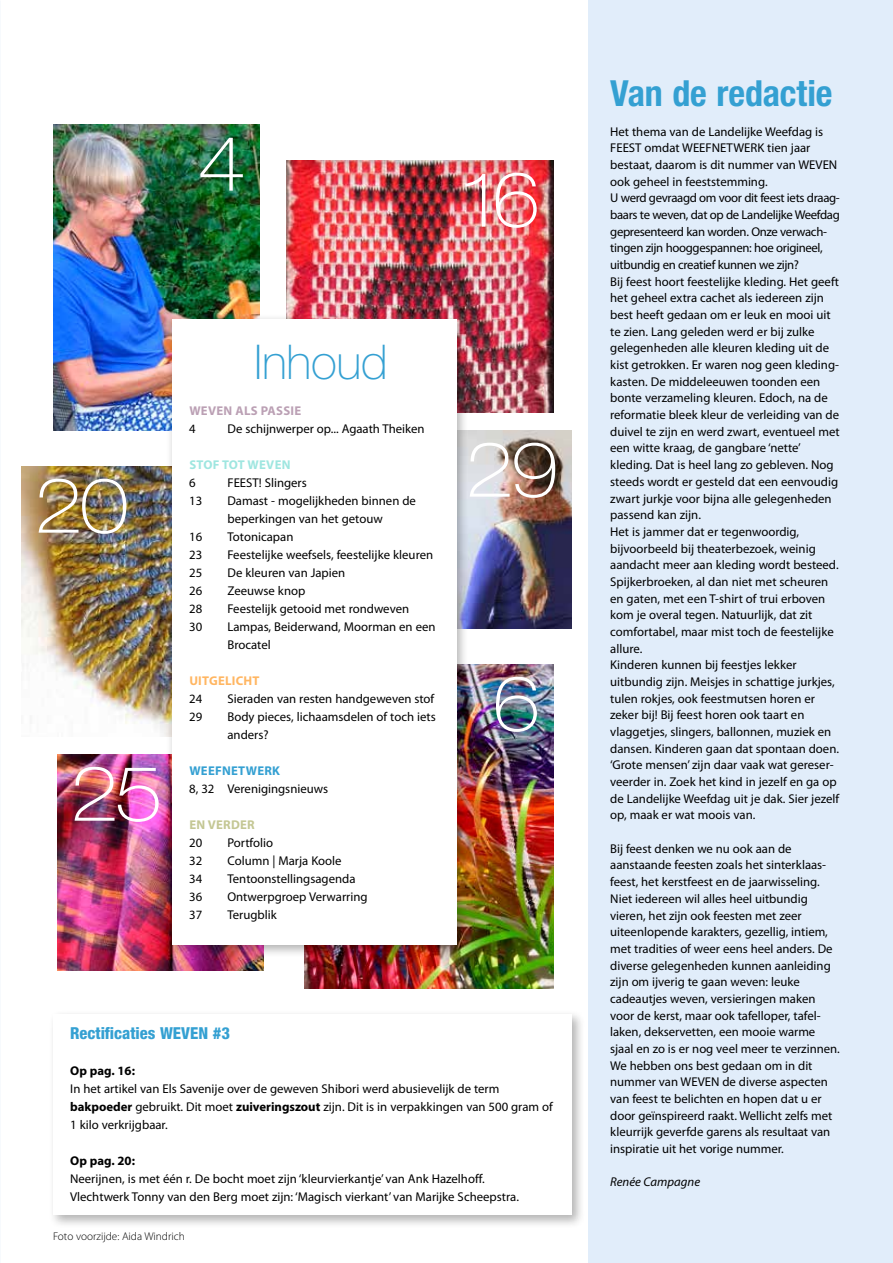
<style>
.page{position:relative;width:893px;height:1263px;background:#fff}
.page>*{position:absolute;margin:0;border:0;box-sizing:border-box;transform-origin:0 0}
.t1{font:100 expanded 75px "Helvetica Neue LT Std";letter-spacing:-.045em;color:#fff}
.t2{font:100 48px "Helvetica Neue LT Std";letter-spacing:-.005em;color:#34a0d2}
.t3{font:700 condensed 36px "Helvetica Neue LT Std";letter-spacing:-.005em;color:#34a0d2}
.t4{font:800 condensed 16.5px "Helvetica Neue LT Std";color:#34a0d2}
.t5{font:12.75px/16.6px "Myriad Pro";color:#000}
.t6{font:700 12.75px "Myriad Pro";color:#000}
.t7{font:700 12.75px "Myriad Pro";letter-spacing:.02em;color:#bba0b4}
.t8{font:italic 12.75px "Myriad Pro";color:#000}
.t9{font:700 12.75px "Myriad Pro";letter-spacing:.02em;color:#9fe6e0}
.t10{font:700 12.75px "Myriad Pro";letter-spacing:.02em;color:#34a0d2}
.t11{font:700 12.75px "Myriad Pro";letter-spacing:.02em;color:#ffb662}
.t12{font:700 12.75px "Myriad Pro";letter-spacing:.02em;color:#c4c794}
.t13{font:300 11.25px "Myriad Pro";color:#000}
.s1{font-weight:700}
</style>
<div class="page">
<img style="left:53px;top:124px;width:206px;height:306px">
<img style="left:21px;top:466px;width:144px;height:270px">
<img style="left:57px;top:754px;width:207px;height:216px">
<img style="left:286px;top:160px;width:268px;height:252px">
<img style="left:304px;top:664px;width:250px;height:324px">
<img style="left:468px;top:430px;width:104px;height:198px">
<div style="left:589px;top:0;width:304px;height:1263px;background:#e1edfa"></div>
<div style="left:165px;top:314px;width:303px;height:644px;background:#000;opacity:.3"></div>
<div style="left:172px;top:319px;width:285px;height:625px;background:#fff"></div>
<div style="left:48px;top:1009px;width:537px;height:220px;background:#000;opacity:.3"></div>
<div style="left:53px;top:1014px;width:519px;height:201px;background:#fff"></div>
<h1 class="t1" style="left:197px;top:119px;width:50px">4</h1>
<h1 class="t1" style="left:463px;top:155px;width:79px">16</h1>
<h1 class="t1" style="left:34px;top:461px;width:96px">20</h1>
<h1 class="t1" style="left:70px;top:749px;width:94px">25</h1>
<h2 class="t2" style="left:254px;top:334px;width:135px">Inhoud</h2>
<p class="t7" style="left:189px;top:403px;width:113px">WEVEN ALS PASSIE</p>
<p class="t5" style="left:189px;top:420px;width:8px">4</p>
<p class="t5" style="left:227px;top:420px;width:199px">De schijnwerper op... Agaath Theiken</p>
<p class="t9" style="left:189px;top:457px;width:103px">STOF TOT WEVEN</p>
<p class="t5" style="left:189px;top:474px;width:8px">6</p>
<p class="t5" style="left:227px;top:474px;width:81px">FEEST! Slingers</p>
<p class="t5" style="left:189px;top:492px;width:15px">13</p>
<p class="t5" style="left:227px;top:492px;width:190px;line-height:18px">Damast - mogelijkheden binnen de beperkingen van het getouw</p>
<p class="t5" style="left:189px;top:528px;width:15px">16</p>
<p class="t5" style="left:227px;top:528px;width:67px">Totonicapan</p>
<p class="t5" style="left:189px;top:546px;width:15px">23</p>
<p class="t5" style="left:227px;top:546px;width:207px">Feestelijke weefsels, feestelijke kleuren</p>
<p class="t5" style="left:189px;top:564px;width:15px">25</p>
<p class="t5" style="left:227px;top:564px;width:119px">De kleuren van Japien</p>
<p class="t5" style="left:189px;top:582px;width:15px">26</p>
<p class="t5" style="left:227px;top:582px;width:79px">Zeeuwse knop</p>
<p class="t5" style="left:189px;top:600px;width:15px">28</p>
<p class="t5" style="left:227px;top:600px;width:183px">Feestelijk getooid met rondweven</p>
<p class="t5" style="left:189px;top:618px;width:15px">30</p>
<p class="t5" style="left:227px;top:618px;width:210px;line-height:18px">Lampas, Beiderwand, Moorman en een<br>Brocatel</p>
<p class="t11" style="left:189px;top:673px;width:72px">UITGELICHT</p>
<p class="t5" style="left:189px;top:690px;width:15px">24</p>
<p class="t5" style="left:227px;top:690px;width:208px">Sieraden van resten handgeweven stof</p>
<p class="t5" style="left:189px;top:708px;width:15px">29</p>
<p class="t5" style="left:227px;top:708px;width:210px;line-height:18px">Body pieces, lichaamsdelen of toch iets anders?</p>
<p class="t10" style="left:189px;top:763px;width:92px">WEEFNETWERK</p>
<p class="t5" style="left:189px;top:780px;width:140px">8, 32 Verenigingsnieuws</p>
<p class="t12" style="left:189px;top:817px;width:67px">EN VERDER</p>
<p class="t5" style="left:189px;top:834px;width:15px">20</p>
<p class="t5" style="left:227px;top:834px;width:47px">Portfolio</p>
<p class="t5" style="left:189px;top:852px;width:15px">32</p>
<p class="t5" style="left:227px;top:852px;width:116px">Column | Marja Koole</p>
<p class="t5" style="left:189px;top:870px;width:15px">34</p>
<p class="t5" style="left:227px;top:870px;width:129px">Tentoonstellingsagenda</p>
<p class="t5" style="left:189px;top:888px;width:15px">36</p>
<p class="t5" style="left:227px;top:888px;width:142px">Ontwerpgroep Verwarring</p>
<p class="t5" style="left:189px;top:906px;width:15px">37</p>
<p class="t5" style="left:227px;top:906px;width:51px">Terugblik</p>
<h1 class="t1" style="left:465px;top:425px;width:95px">29</h1>
<h1 class="t1" style="left:492px;top:659px;width:50px">6</h1>
<p class="t4" style="left:70px;top:1023px;width:161px">Rectificaties WEVEN #3</p>
<p class="t6" style="left:70px;top:1063px;width:66px">Op pag. 16:</p>
<p class="t5" style="left:70px;top:1080px;width:484px;line-height:18px">In het artikel van Els Savenije over de geweven Shibori werd abusievelijk de term <span class="s1">bakpoeder</span> gebruikt. Dit moet <span class="s1">zuiveringszout</span> zijn. Dit is in verpakkingen van 500 gram of<br>1 kilo verkrijgbaar.</p>
<p class="t6" style="left:70px;top:1153px;width:66px">Op pag. 20:</p>
<p class="t5" style="left:70px;top:1170px;width:450px;line-height:18px">Neerijnen, is met één r. De bocht moet zijn ‘kleurvierkantje’ van Ank Hazelhoff.<br>Vlechtwerk Tonny van den Berg moet zijn: ‘Magisch vierkant’ van Marijke Scheepstra.</p>
<p class="t13" style="left:53px;top:1230px;width:133px">Foto voorzijde: Aida Windrich</p>
<h3 class="t3" style="left:610px;top:72px;width:224px">Van de redactie</h3>
<p class="t5" style="left:610px;top:123px;width:231px">Het thema van de Landelijke Weefdag is FEEST omdat WEEFNETWERK tien jaar bestaat, daarom is dit nummer van WEVEN ook geheel in feeststemming.<br>U werd gevraagd om voor dit feest iets draag&shy;baars te weven, dat op de Landelijke Weefdag gepresenteerd kan worden. Onze verwach&shy;tingen zijn hooggespannen: hoe origineel, uitbundig en creatief kunnen we zijn?<br>Bij feest hoort feestelijke kleding. Het geeft het geheel extra cachet als iedereen zijn best heeft gedaan om er leuk en mooi uit te zien. Lang geleden werd er bij zulke gelegenheden alle kleuren kleding uit de kist getrokken. Er waren nog geen kleding&shy;kasten. De middeleeuwen toonden een bonte verzameling kleuren. Edoch, na de reformatie bleek kleur de verleiding van de duivel te zijn en werd zwart, eventueel met een witte kraag, de gangbare ‘nette’ kleding. Dat is heel lang zo gebleven. Nog steeds wordt er gesteld dat een eenvoudig zwart jurkje voor bijna alle gelegenheden passend kan zijn.<br>Het is jammer dat er tegenwoordig, bijvoorbeeld bij theaterbezoek, weinig aandacht meer aan kleding wordt besteed.<br>Spijkerbroeken, al dan niet met scheuren en gaten, met een T-shirt of trui erboven kom je overal tegen. Natuurlijk, dat zit comfortabel, maar mist toch de feestelijke allure.<br>Kinderen kunnen bij feestjes lekker uitbundig zijn. Meisjes in schattige jurkjes, tulen rokjes, ook feestmutsen horen er zeker bij! Bij feest horen ook taart en vlaggetjes, slingers, ballonnen, muziek en dansen. Kinderen gaan dat spontaan doen. ‘Grote mensen’ zijn daar vaak wat gereser&shy;veerder in. Zoek het kind in jezelf en ga op de Landelijke Weefdag uit je dak. Sier jezelf op, maak er wat moois van.</p>
<p class="t5" style="left:610px;top:840px;width:231px">Bij feest denken we nu ook aan de aanstaande feesten zoals het sinterklaas&shy;feest, het kerstfeest en de jaarwisseling.<br>Niet iedereen wil alles heel uitbundig vieren, het zijn ook feesten met zeer uiteenlopende karakters, gezellig, intiem, met tradities of weer eens heel anders. De diverse gelegenheden kunnen aanleiding zijn om ijverig te gaan weven: leuke cadeautjes weven, versieringen maken voor de kerst, maar ook tafelloper, tafel&shy;laken, dekservetten, een mooie warme sjaal en zo is er nog veel meer te verzinnen.<br>We hebben ons best gedaan om in dit nummer van WEVEN de diverse aspecten van feest te belichten en hopen dat u er door geïnspireerd raakt. Wellicht zelfs met kleurrijk geverfde garens als resultaat van inspiratie uit het vorige nummer.</p>
<p class="t8" style="left:610px;top:1175px;width:91px">Renée Campagne</p>
</div>
